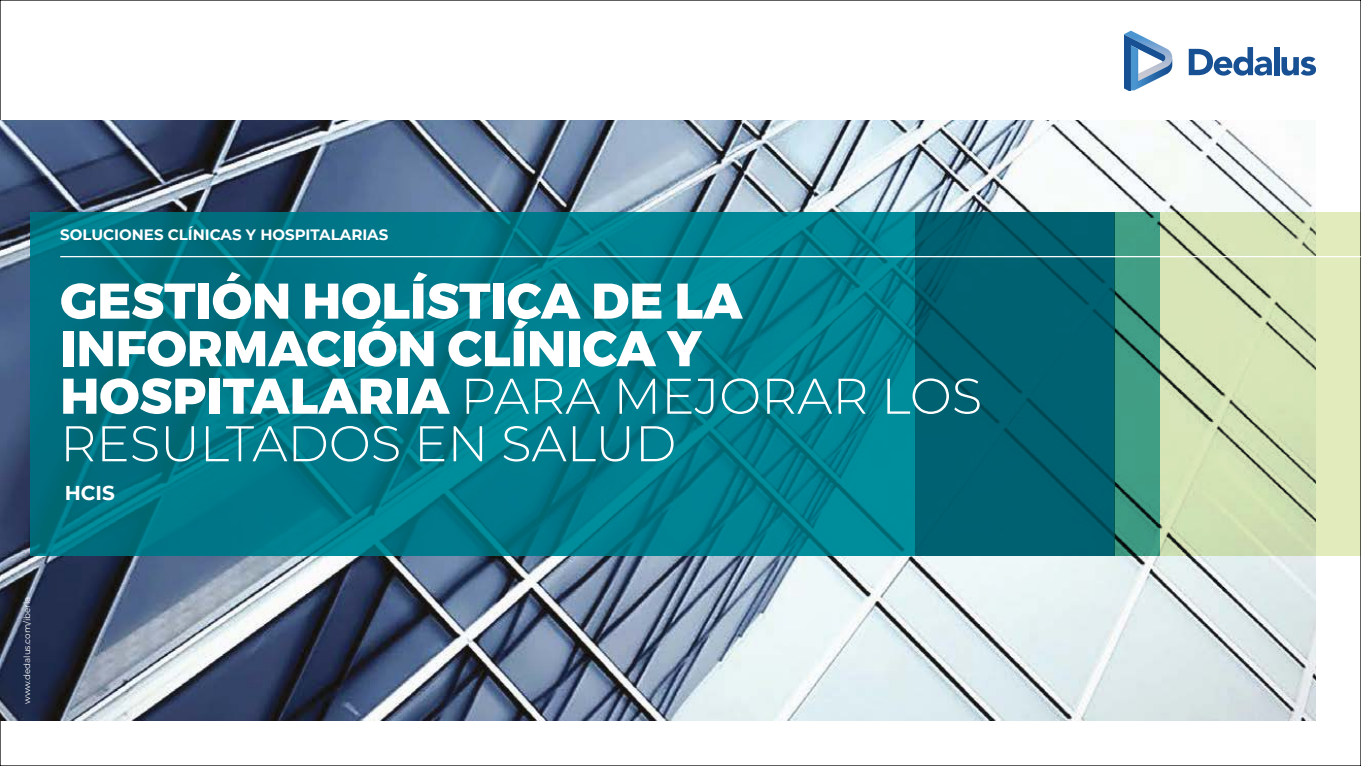
<style>
.page{position:relative;width:1361px;height:766px;background:#fff}
.page>*{position:absolute;margin:0;border:0;box-sizing:border-box;transform-origin:0 0}
.t1{font:800 50px/47.5px "Montserrat";color:#fff}
.t2{font:700 20px "Montserrat";color:#fff}
.t3{font:700 15px "Montserrat";color:#fff}
.t4{font:8.75px "Montserrat";letter-spacing:-.005em;color:#fff}
.s1{font-weight:300}
</style>
<div class="page">
<img style="left:0;top:121px;width:1315px;height:599px">
<svg style="left:30px;top:211px;width:886px;height:344px;background:#007a89"></svg>
<svg style="left:1160px;top:211px;width:201px;height:344px;background:#d0ddb1"></svg>
<svg style="left:916px;top:211px;width:244px;height:344px;background:#0b6a73"></svg>
<svg style="left:1124px;top:31px;width:49px;height:59px"></svg>
<svg style="left:1188px;top:47px;width:84px;height:29px"></svg>
<div style="left:1274px;top:47px;width:5px;height:28px;background:#185193"></div>
<svg style="left:1281px;top:57px;width:35px;height:19px"></svg>
<hr style="left:60px;top:256px;width:1300px;height:1px;background:#fff">
<p class="t3" style="left:60px;top:224px;width:330px">SOLUCIONES CLÍNICAS Y HOSPITALARIAS</p>
<p class="t1" style="left:60px;top:278px;width:923px">GESTIÓN HOLÍSTICA DE LA<br>INFORMACIÓN CLÍNICA Y<br>HOSPITALARIA <span class="s1">PARA MEJORAR LOS<br>RESULTADOS EN SALUD</span></p>
<p class="t2" style="left:65px;top:478px;width:52px">HCIS</p>
<p class="t4" style="left:21px;top:703px;width:109px;rotate:-90deg">www.dedalus.com/iberia</p>
</div>
